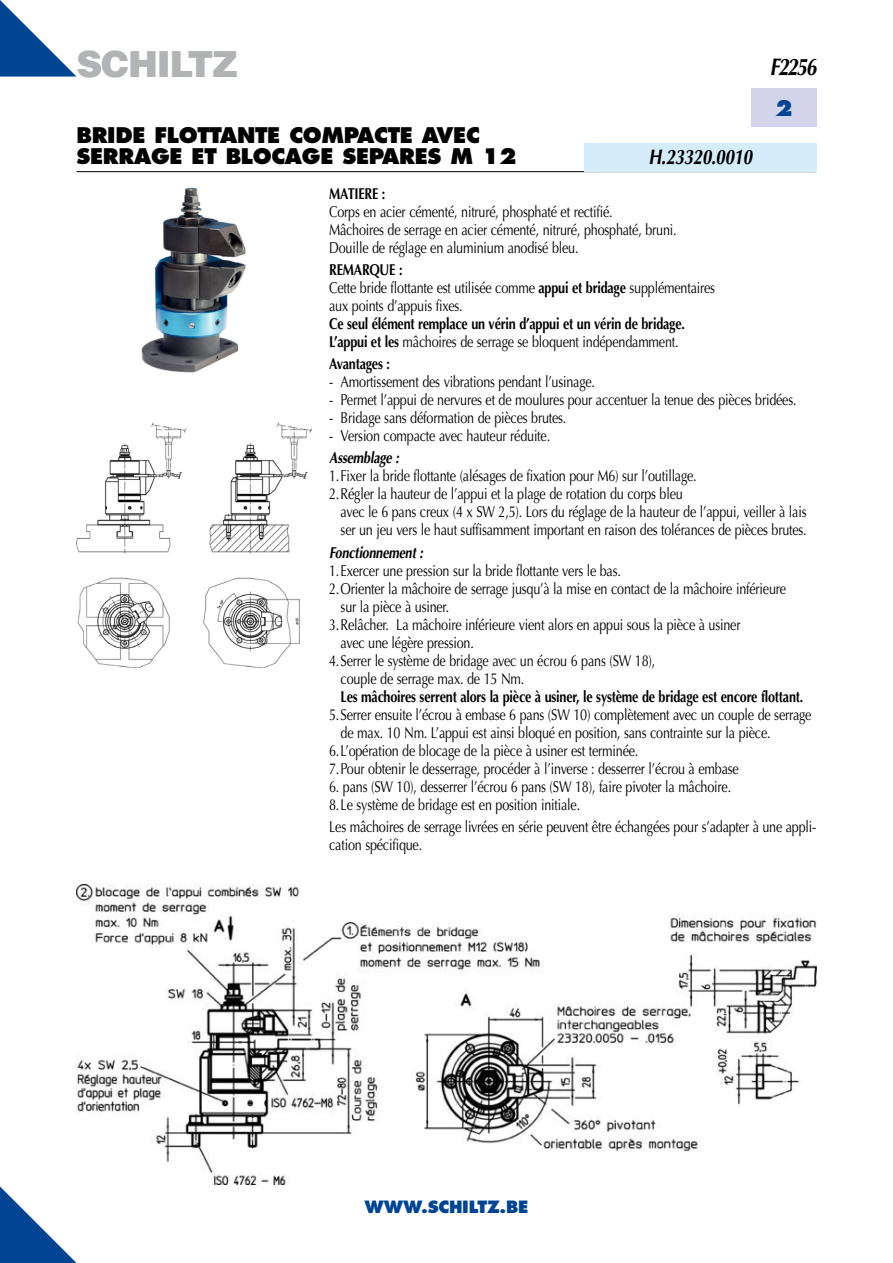
<style>
.page{position:relative;width:893px;height:1263px;background:#fff}
.page>*{position:absolute;margin:0;border:0;box-sizing:border-box;transform-origin:0 0}
.t1{font:900 36px "Helvetica";letter-spacing:-.035em;color:#b1b3b4}
.t2{font:italic 700 24px "Optima";letter-spacing:-.075em;color:#000;scale:.8 1}
.t3{font:800 21px/21px "Futura";letter-spacing:-.015em;color:#000}
.t4{font:italic 700 21px "Optima";letter-spacing:-.015em;color:#000;scale:.8 1}
.t5{font:800 21px "Futura";color:#004494}
.t6{font:800 16.5px "Futura";letter-spacing:-.015em;color:#004494}
.t7{font:15.75px/18px "Optima";letter-spacing:-.015em;color:#000;scale:.8 1}
.t8{font:700 15.75px/18px "Optima";letter-spacing:-.015em;color:#000;scale:.8 1}
.t9{font:italic 700 15.75px "Optima";letter-spacing:-.015em;color:#000;scale:.8 1}
.s1{font-weight:700}
.s2{font-weight:400}
</style>
<div class="page">
<svg style="left:0;top:1186px;width:77px;height:77px"></svg>
<hr style="left:77px;top:171px;width:739px;height:1px;background:#000">
<div style="left:751px;top:89px;width:65px;height:38px;background:#d3d4e9"></div>
<svg style="left:0;top:0;width:77px;height:77px"></svg>
<div style="left:584px;top:143px;width:232px;height:28px;background:#d5edfa"></div>
<img style="left:141px;top:187px;width:105px;height:186px">
<img style="left:77px;top:885px;width:739px;height:299px">
<img style="left:77px;top:422px;width:234px;height:245px">
<h1 class="t1" style="left:77px;top:40px;width:163px">SCHILTZ</h1>
<h2 class="t2" style="left:770px;top:52px;width:60px">F2256</h2>
<h3 class="t5" style="left:775px;top:95px;width:19px">2</h3>
<h3 class="t3" style="left:77px;top:124px;width:442px">BRIDE FLOTTANTE COMPACTE AVEC<br>SERRAGE ET BLOCAGE SEPARES M 12</h3>
<p class="t8" style="left:329px;top:184px;width:72px">MATIERE :</p>
<p class="t7" style="left:329px;top:202px;width:436px">Corps en acier cémenté, nitruré, phosphaté et rectifié.<br>Mâchoires de serrage en acier cémenté, nitruré, phosphaté, bruni.<br>Douille de réglage en aluminium anodisé bleu.</p>
<p class="t7" style="left:329px;top:261px;width:484px"><span class="s1">REMARQUE :<br></span>Cette bride flottante est utilisée comme <span class="s1">appui et bridage</span> supplémentaires aux points d’appuis fixes.</p>
<p class="t8" style="left:329px;top:315px;width:446px">Ce seul élément remplace un vérin d’appui et un vérin de bridage.<br>L’appui et les <span class="s2">mâchoires de serrage se bloquent indépendamment.</span></p>
<p class="t8" style="left:329px;top:355px;width:77px">Avantages :</p>
<p class="t7" style="left:329px;top:373px;width:334px">- Amortissement des vibrations pendant l’usinage.</p>
<p class="t7" style="left:329px;top:391px;width:586px">- Permet l’appui de nervures et de moulures pour accentuer la tenue des pièces bridées.</p>
<p class="t7" style="left:329px;top:409px;width:298px">- Bridage sans déformation de pièces brutes.</p>
<p class="t7" style="left:329px;top:427px;width:278px">- Version compacte avec hauteur réduite.</p>
<p class="t9" style="left:329px;top:449px;width:89px">Assemblage :</p>
<p class="t7" style="left:329px;top:467px;width:461px">1.Fixer la bride flottante (alésages de fixation pour M6) sur l’outillage.</p>
<p class="t7" style="left:329px;top:485px;width:443px">2.Régler la hauteur de l’appui et la plage de rotation du corps bleu</p>
<p class="t7" style="left:341px;top:503px;width:584px">avec le 6 pans creux (4 x SW 2,5). Lors du réglage de la hauteur de l’appui, veiller à lais</p>
<p class="t7" style="left:341px;top:521px;width:584px">ser un jeu vers le haut suffisamment important en raison des tolérances de pièces brutes.</p>
<p class="t9" style="left:329px;top:543px;width:119px">Fonctionnement :</p>
<p class="t7" style="left:329px;top:561px;width:366px">1.Exercer une pression sur la bride flottante vers le bas.</p>
<p class="t7" style="left:329px;top:579px;width:573px">2.Orienter la mâchoire de serrage jusqu’à la mise en contact de la mâchoire inférieure</p>
<p class="t7" style="left:341px;top:597px;width:137px">sur la pièce à usiner.</p>
<p class="t7" style="left:329px;top:615px;width:516px">3.Relâcher. La mâchoire inférieure vient alors en appui sous la pièce à usiner</p>
<p class="t7" style="left:341px;top:633px;width:168px">avec une légère pression.</p>
<p class="t7" style="left:329px;top:651px;width:409px">4.Serrer le système de bridage avec un écrou 6 pans (SW 18),</p>
<p class="t7" style="left:341px;top:669px;width:231px">couple de serrage max. de 15 Nm.</p>
<p class="t8" style="left:341px;top:687px;width:580px">Les mâchoires serrent alors la pièce à usiner, le système de bridage est encore flottant.</p>
<p class="t7" style="left:329px;top:705px;width:604px">5.Serrer ensuite l’écrou à embase 6 pans (SW 10) complètement avec un couple de serrage</p>
<p class="t7" style="left:341px;top:723px;width:539px">de max. 10 Nm. L’appui est ainsi bloqué en position, sans contrainte sur la pièce.</p>
<p class="t7" style="left:329px;top:741px;width:388px">6.L’opération de blocage de la pièce à usiner est terminée.</p>
<p class="t7" style="left:329px;top:759px;width:513px">7.Pour obtenir le desserrage, procéder à l’inverse : desserrer l’écrou à embase</p>
<p class="t7" style="left:329px;top:777px;width:504px">6. pans (SW 10), desserrer l’écrou 6 pans (SW 18), faire pivoter la mâchoire.<br>8.Le système de bridage est en position initiale.</p>
<p class="t7" style="left:329px;top:818px;width:611px">Les mâchoires de serrage livrées en série peuvent être échangées pour s’adapter à une appli&shy;cation spécifique.</p>
<h3 class="t4" style="left:648px;top:145px;width:131px">H.23320.0010</h3>
<p class="t6" style="left:365px;top:1197px;width:165px">WWW.SCHILTZ.BE</p>
</div>
